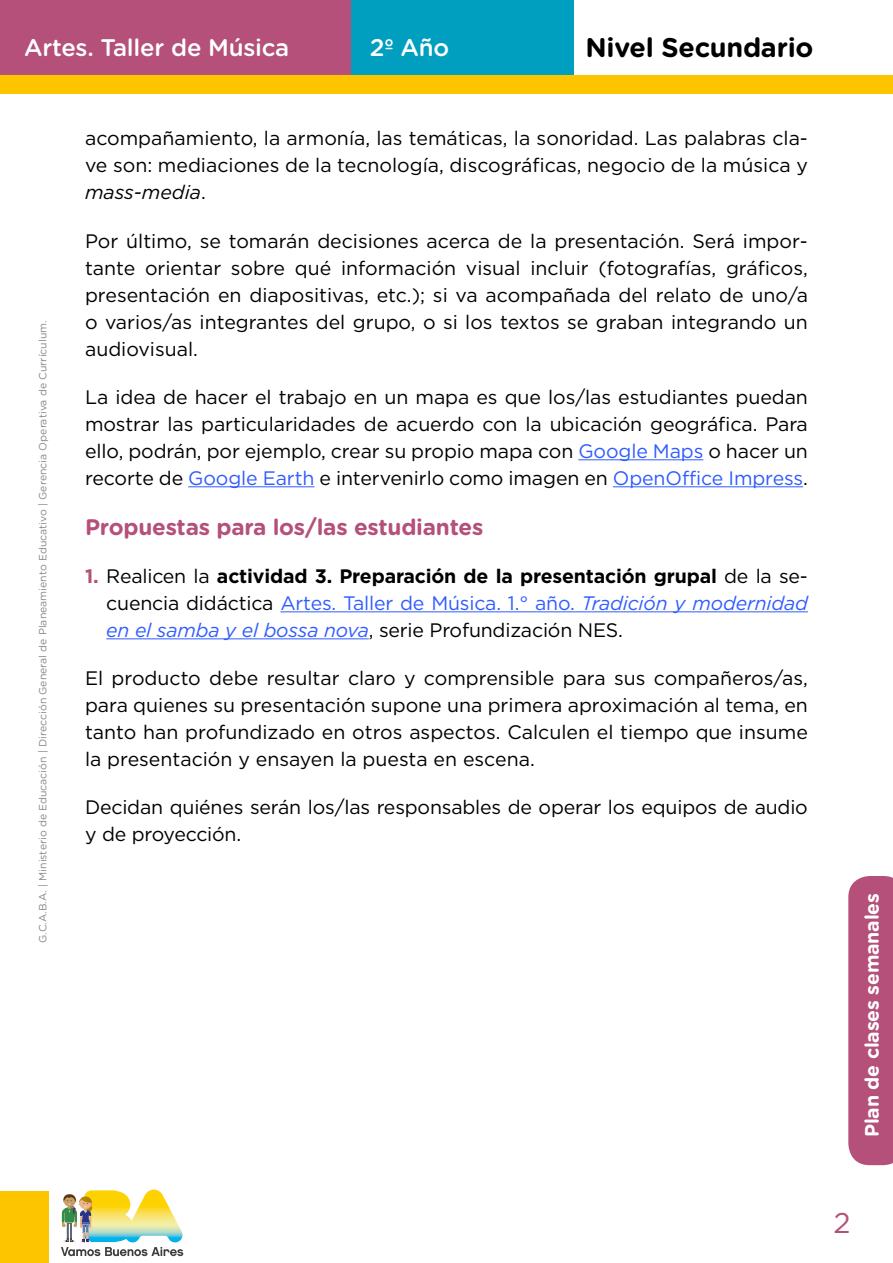
<style>
.page{position:relative;width:893px;height:1263px;background:#fff}
.page>*{position:absolute;margin:0;border:0;box-sizing:border-box;transform-origin:0 0}
.t1{font:28.5px "Gotham";color:#b4507a}
.t2{font:700 27px "Gotham Rounded";letter-spacing:-.01em;color:#000}
.t3{font:500 24px "Gotham Rounded";letter-spacing:-.01em;color:#fff}
.t4{font:700 22.5px "Gotham Rounded";letter-spacing:-.01em;color:#b4507a}
.t5{font:19.5px/27px "Gotham";letter-spacing:-.005em;color:#000;text-align:justify}
.t6{font:700 19.5px "Gotham Rounded";letter-spacing:-.01em;color:#fff}
.t7{font:10.5px "Gotham Rounded";color:#878787}
.s1{font-style:italic}
.s2{color:#305cff}
.s3{font-weight:700;color:#b4507a}
.s4{font-weight:700}
.s5{font-style:italic;color:#305cff}
</style>
<div class="page">
<div style="left:0;top:1191px;width:48px;height:72px;background:#fdc500"></div>
<svg style="left:61px;top:1189px;width:122px;height:67px"></svg>
<div style="left:0;top:0;width:351px;height:78px;background:#b4507a"></div>
<div style="left:351px;top:0;width:223px;height:78px;background:#009fc0"></div>
<div style="left:0;top:75px;width:893px;height:19px;background:#fdc500"></div>
<svg style="left:848px;top:876px;width:45px;height:289px;background:#b6567f"></svg>
<hr style="left:578px;top:459px;width:125px;height:1px;background:#305cff">
<hr style="left:188px;top:486px;width:126px;height:1px;background:#305cff">
<hr style="left:613px;top:486px;width:190px;height:1px;background:#305cff">
<hr style="left:280px;top:611px;width:528px;height:1px;background:#305cff">
<hr style="left:106px;top:638px;width:263px;height:1px;background:#305cff">
<p class="t3" style="left:24px;top:31px;width:267px">Artes. Taller de Música</p>
<p class="t3" style="left:370px;top:31px;width:81px">2º Año</p>
<h2 class="t2" style="left:585px;top:28px;width:230px">Nivel Secundario</h2>
<p class="t7" style="left:36px;top:943px;width:624px;rotate:-90deg">G.C.A.B.A. | Ministerio de Educación | Dirección General de Planeamiento Educativo | Gerencia Operativa de Currículum.</p>
<p class="t5" style="left:85px;top:124px;width:724px">acompañamiento, la armonía, las temáticas, la sonoridad. Las palabras cla&shy;ve son: mediaciones de la tecnología, discográficas, negocio de la música y <span class="s1">mass-media</span>.</p>
<p class="t5" style="left:85px;top:227px;width:724px">Por último, se tomarán decisiones acerca de la presentación. Será impor&shy;tante orientar sobre qué información visual incluir (fotografías, gráficos, presentación en diapositivas, etc.); si va acompañada del relato de uno/a o varios/as integrantes del grupo, o si los textos se graban integrando un audiovisual.</p>
<p class="t5" style="left:85px;top:383px;width:724px">La idea de hacer el trabajo en un mapa es que los/las estudiantes puedan mostrar las particularidades de acuerdo con la ubicación geográfica. Para ello, podrán, por ejemplo, crear su propio mapa con <span class="s2">Google Maps</span> o hacer un recorte de <span class="s2">Google Earth</span> e intervenirlo como imagen en <span class="s2">OpenOffice Impress</span>.</p>
<p class="t4" style="left:85px;top:510px;width:400px">Propuestas para los/las estudiantes</p>
<p class="t5" style="left:106px;top:562px;width:703px;text-indent:-21px"><span class="s3">1.</span> Realicen la <span class="s4">actividad 3. Preparación de la presentación grupal</span> de la se&shy;cuencia didáctica <span class="s2">Artes. Taller de Música. 1.° año.</span> <span class="s5">Tradición y modernidad en el samba y el bossa nova</span>, serie Profundización NES.</p>
<p class="t5" style="left:85px;top:664px;width:724px">El producto debe resultar claro y comprensible para sus compañeros/as, para quienes su presentación supone una primera aproximación al tema, en tanto han profundizado en otros aspectos. Calculen el tiempo que insume la presentación y ensayen la puesta en escena.</p>
<p class="t5" style="left:85px;top:794px;width:724px">Decidan quiénes serán los/las responsables de operar los equipos de audio y de proyección.</p>
<p class="t6" style="left:858px;top:1137px;width:246px;rotate:-90deg">Plan de clases semanales</p>
<h1 class="t1" style="left:833px;top:1204px;width:19px">2</h1>
</div>
